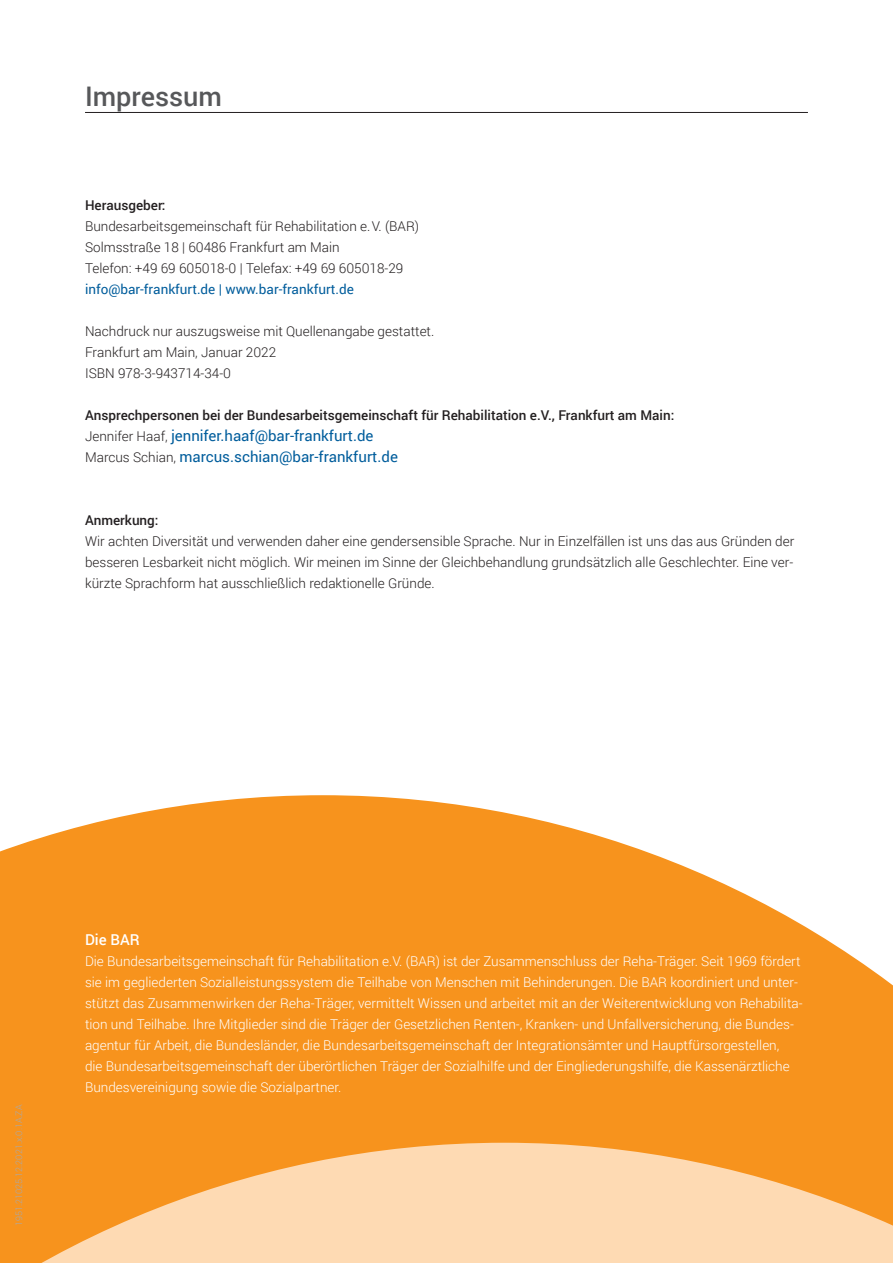
<style>
.page{position:relative;width:893px;height:1263px;background:#fff}
.page>*{position:absolute;margin:0;border:0;box-sizing:border-box;transform-origin:0 0}
.OverHead{font:500 27px "Roboto";color:#57585a}
.Impressum_Fließtext{font:15px "Roboto";color:#005d9c}
.Fließtext_med_9pt{font:500 15px "Roboto";color:#fff}
.Fließtext_9pt{font:300 13.5px/21px "Roboto";color:#fff}
.Impressum_Fließtext-2{font:300 13.5px/21px "Roboto";color:#231f20}
.Impressum_Fließtext-3{font:500 13.5px "Roboto";color:#231f20}
.Impressum_Fließtext-4{font:13.5px "Roboto";color:#005d9c}
.Fließtext_10pt{font:300 9px "Roboto";color:#a8a9ad}
.s1{font-weight:500}
.s2{font-weight:300;font-size:13.5px;color:#231f20}
</style>
<div class="page">
<svg style="left:0;top:795px;width:893px;height:348px;background:#f8a13a"></svg>
<svg style="left:0;top:1143px;width:893px;height:120px;background:#fbc384"></svg>
<hr style="left:85px;top:112px;width:723px;height:1px;background:#231f20">
<p class="OverHead" style="left:85px;top:77px;width:139px">Impressum</p>
<p class="Impressum_Fließtext-2" style="left:85px;top:194px;width:336px"><span class="s1">Herausgeber:<br></span>Bundesarbeitsgemeinschaft für Rehabilitation e. V. (BAR)</p>
<p class="Impressum_Fließtext-2" style="left:85px;top:236px;width:320px">Solmsstraße 18 | 60486 Frankfurt am Main<br>Telefon: +49 69 605018-0 | Telefax: +49 69 605018-29</p>
<p class="Impressum_Fließtext-4" style="left:85px;top:280px;width:270px">info@bar-frankfurt.de | www.bar-frankfurt.de</p>
<p class="Impressum_Fließtext-2" style="left:85px;top:320px;width:351px">Nachdruck nur auszugsweise mit Quellenangabe gestattet.</p>
<p class="Impressum_Fließtext-2" style="left:85px;top:341px;width:193px">Frankfurt am Main, Januar 2022</p>
<p class="Impressum_Fließtext-2" style="left:85px;top:362px;width:148px">ISBN 978-3-943714-34-0</p>
<p class="Impressum_Fließtext-3" style="left:85px;top:406px;width:591px">Ansprechpersonen bei der Bundesarbeitsgemeinschaft für Rehabilitation e.V., Frankfurt am Main:</p>
<p class="Impressum_Fließtext" style="left:85px;top:425px;width:290px"><span class="s2">Jennifer Haaf,</span> jennifer.haaf@bar-frankfurt.de</p>
<p class="Impressum_Fließtext" style="left:85px;top:446px;width:314px"><span class="s2">Marcus Schian,</span> marcus.schian@bar-frankfurt.de</p>
<p class="Impressum_Fließtext-3" style="left:85px;top:511px;width:75px">Anmerkung:</p>
<p class="Impressum_Fließtext-2" style="left:85px;top:530px;width:711px;text-align:justify">Wir achten Diversität und verwenden daher eine gendersensible Sprache. Nur in Einzelfällen ist uns das aus Gründen der besseren Lesbarkeit nicht möglich. Wir meinen im Sinne der Gleichbehandlung grundsätzlich alle Geschlechter. Eine ver&shy;kürzte Sprachform hat ausschließlich redaktionelle Gründe.</p>
<p class="Fließtext_10pt" style="left:13px;top:1226px;width:123px;rotate:-90deg">1951.21025.12.2021.x.0.1A.ZA</p>
<p class="Fließtext_med_9pt" style="left:85px;top:929px;width:56px">Die BAR</p>
<p class="Fließtext_9pt" style="left:85px;top:950px;width:719px">Die Bundesarbeitsgemeinschaft für Rehabilitation e.V. (BAR) ist der Zusammenschluss der Reha-Träger. Seit 1969 fördert sie im gegliederten Sozialleistungssystem die Teilhabe von Menschen mit Behinderungen. Die BAR koordiniert und unter&shy;stützt das Zusammenwirken der Reha-Träger, vermittelt Wissen und arbeitet mit an der Weiterentwicklung von Rehabilita&shy;tion und Teilhabe. Ihre Mitglieder sind die Träger der Gesetzlichen Renten-, Kranken- und Unfallversicherung, die Bundes&shy;agentur für Arbeit, die Bundesländer, die Bundesarbeitsgemeinschaft der Integrationsämter und Hauptfürsorgestellen,<br>die Bundesarbeitsgemeinschaft der überörtlichen Träger der Sozialhilfe und der Eingliederungshilfe, die Kassenärztliche Bundesvereinigung sowie die Sozialpartner.</p>
</div>
